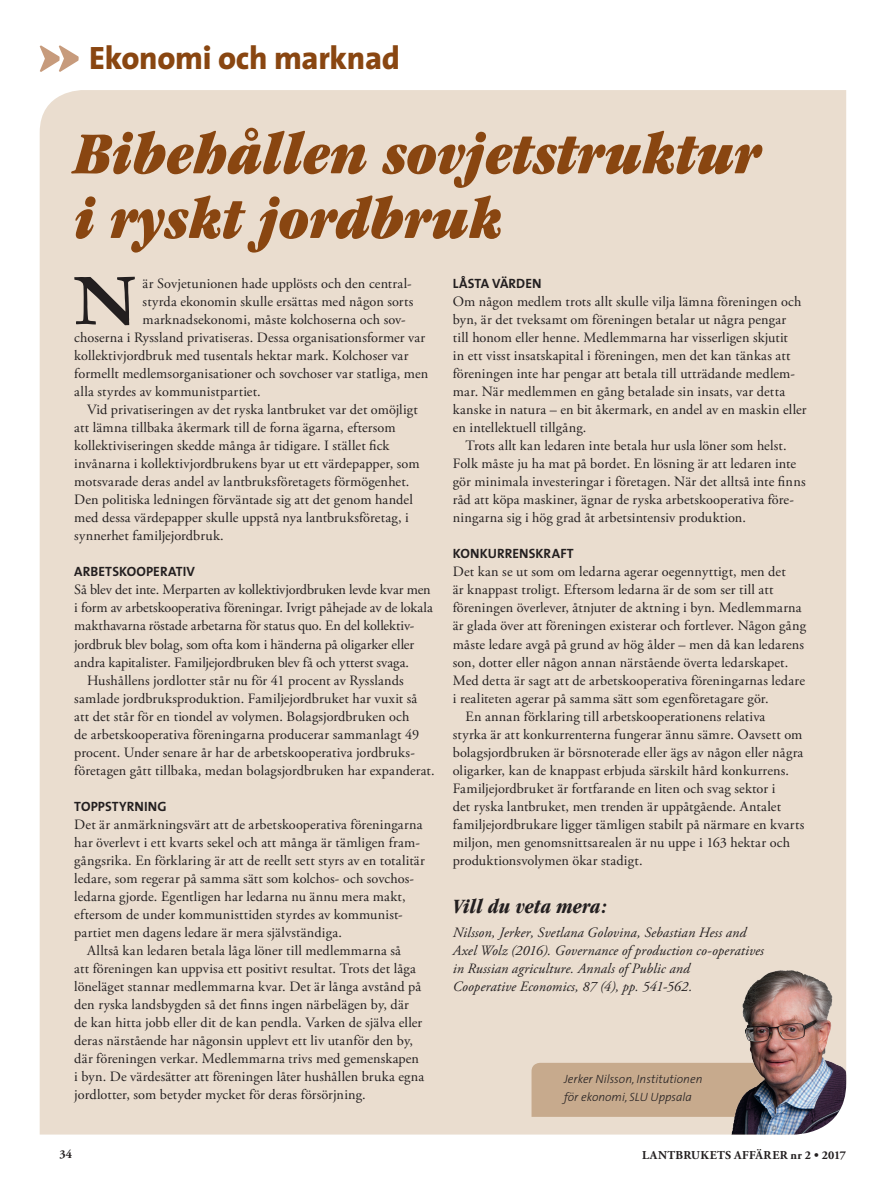
<style>
.page{position:relative;width:893px;height:1200px;background:#fff}
.page>*{position:absolute;margin:0;border:0;box-sizing:border-box;transform-origin:0 0}
.Angang_LA_-_fasta_si{font:700 74.55px "Garamond";color:#231f20}
.Rubrik_krönikor_LA{font:italic ultra-condensed 61.35px/64.7px "Garamond";color:#894611}
.t1{font:800 32.55px "The Sans";letter-spacing:-.01em;color:#894611}
.Faktaruta_rubrik_LA{font:italic 700 condensed 21px "Garamond";letter-spacing:-.01em;color:#231f20}
.Brödtext__LA{font:14.25px/18px "Adobe Garamond Pro";letter-spacing:.01em;color:#231f20}
.Brödtext_utan_indrag{font:14.25px/18px "Adobe Garamond Pro";letter-spacing:.01em;color:#231f20}
.Angang_LA_-_fasta_si-2{font:14.25px "Adobe Garamond Pro";letter-spacing:.01em;color:#231f20}
.Brödtext_utan_indrag-2{font:italic 14.25px/18px "Adobe Garamond Pro";letter-spacing:.01em;color:#231f20}
.Mellanrubrik__LA{font:700 13.5px "The Sans";letter-spacing:.005em;color:#231f20}
.Brödtext_utan_indrag-3{font:italic 300 12px "The Sans";color:#231f20}
.t2{font:700 12px "Adobe Garamond Pro";letter-spacing:.03em;color:#231f20}
</style>
<div class="page">
<div style="left:40px;top:90px;width:806px;height:1044px;background:#eaddcf"></div>
<svg style="left:40px;top:45px;width:39px;height:27px"></svg>
<div style="left:531px;top:1062px;width:189px;height:54px;background:#c7aa8d"></div>
<img style="left:720px;top:957px;width:126px;height:177px">
<p class="t1" style="left:89px;top:30px;width:312px">Ekonomi och marknad</p>
<p class="Rubrik_krönikor_LA" style="left:75px;top:121px;width:689px">Bibehållen sovjetstruktur i ryskt jordbruk</p>
<p class="Angang_LA_-_fasta_si" style="left:74px;top:256px;width:64px">N</p>
<p class="Angang_LA_-_fasta_si-2" style="left:143px;top:275px;width:271px">är Sovjetunionen hade upplösts och den central-</p>
<p class="Angang_LA_-_fasta_si-2" style="left:143px;top:293px;width:272px">styrda ekonomin skulle ersättas med någon sorts</p>
<p class="Angang_LA_-_fasta_si-2" style="left:143px;top:311px;width:265px">marknadsekonomi, måste kolchoserna och sov-</p>
<p class="Angang_LA_-_fasta_si-2" style="left:74px;top:329px;width:353px">choserna i Ryssland privatiseras. Dessa organisationsformer var</p>
<p class="Angang_LA_-_fasta_si-2" style="left:74px;top:347px;width:336px">kollektivjordbruk med tusentals hektar mark. Kolchoser var</p>
<p class="Angang_LA_-_fasta_si-2" style="left:74px;top:365px;width:356px">formellt medlemsorganisationer och sovchoser var statliga, men</p>
<p class="Angang_LA_-_fasta_si-2" style="left:74px;top:383px;width:188px">alla styrdes av kommunistpartiet.</p>
<p class="Brödtext__LA" style="left:74px;top:401px;width:347px;text-indent:13px">Vid privatiseringen av det ryska lantbruket var det omöjligt att lämna tillbaka åkermark till de forna ägarna, eftersom kollektiviseringen skedde många år tidigare. I stället fick invånarna i kollektivjordbrukens byar ut ett värdepapper, som motsvarade deras andel av lantbruksföretagets förmögenhet.<br>Den politiska ledningen förväntade sig att det genom handel med dessa värdepapper skulle uppstå nya lantbruksföretag, i synnerhet familjejordbruk.</p>
<p class="Mellanrubrik__LA" style="left:74px;top:560px;width:122px">ARBETSKOOPERATIV</p>
<p class="Brödtext_utan_indrag" style="left:74px;top:581px;width:360px">Så blev det inte. Merparten av kollektivjordbruken levde kvar men i form av arbetskooperativa föreningar. Ivrigt påhejade av de lokala makthavarna röstade arbetarna för status quo. En del kollektiv&shy;jordbruk blev bolag, som ofta kom i händerna på oligarker eller andra kapitalister. Familjejordbruken blev få och ytterst svaga.</p>
<p class="Brödtext__LA" style="left:74px;top:671px;width:362px;text-indent:13px">Hushållens jordlotter står nu för 41 procent av Rysslands samlade jordbruksproduktion. Familjejordbruket har vuxit så att det står för en tiondel av volymen. Bolagsjordbruken och<br>de arbetskooperativa föreningarna producerar sammanlagt 49 procent. Under senare år har de arbetskooperativa jordbruks&shy;företagen gått tillbaka, medan bolagsjordbruken har expanderat.</p>
<p class="Mellanrubrik__LA" style="left:74px;top:794px;width:94px">TOPPSTYRNING</p>
<p class="Brödtext_utan_indrag" style="left:74px;top:815px;width:352px">Det är anmärkningsvärt att de arbetskooperativa föreningarna har överlevt i ett kvarts sekel och att många är tämligen fram&shy;gångsrika. En förklaring är att de reellt sett styrs av en totalitär ledare, som regerar på samma sätt som kolchos- och sovchos-- ledarna gjorde. Egentligen har ledarna nu ännu mera makt, eftersom de under kommunisttiden styrdes av kommunist&shy;partiet men dagens ledare är mera självständiga.</p>
<p class="Brödtext__LA" style="left:74px;top:941px;width:351px;text-indent:13px">Alltså kan ledaren betala låga löner till medlemmarna så<br>att föreningen kan uppvisa ett positivt resultat. Trots det låga löneläget stannar medlemmarna kvar. Det är långa avstånd på den ryska landsbygden så det finns ingen närbelägen by, där de kan hitta jobb eller dit de kan pendla. Varken de själva eller deras närstående har någonsin upplevt ett liv utanför den by, där föreningen verkar. Medlemmarna trivs med gemenskapen i byn. De värdesätter att föreningen låter hushållen bruka egna jordlotter, som betyder mycket för deras försörjning.</p>
<p class="Mellanrubrik__LA" style="left:453px;top:272px;width:90px">LÅSTA VÄRDEN</p>
<p class="Brödtext_utan_indrag" style="left:453px;top:293px;width:355px">Om någon medlem trots allt skulle vilja lämna föreningen och byn, är det tveksamt om föreningen betalar ut några pengar<br>till honom eller henne. Medlemmarna har visserligen skjutit<br>in ett visst insatskapital i föreningen, men det kan tänkas att föreningen inte har pengar att betala till utträdande medlem&shy;mar. När medlemmen en gång betalade sin insats, var detta kanske in natura – en bit åkermark, en andel av en maskin eller en intellektuell tillgång.</p>
<p class="Brödtext__LA" style="left:453px;top:437px;width:354px;text-indent:13px">Trots allt kan ledaren inte betala hur usla löner som helst.<br>Folk måste ju ha mat på bordet. En lösning är att ledaren inte gör minimala investeringar i företagen. När det alltså inte finns råd att köpa maskiner, ägnar de ryska arbetskooperativa före&shy;ningarna sig i hög grad åt arbetsintensiv produktion.</p>
<p class="Mellanrubrik__LA" style="left:453px;top:542px;width:122px">KONKURRENSKRAFT</p>
<p class="Brödtext_utan_indrag" style="left:453px;top:563px;width:355px">Det kan se ut som om ledarna agerar oegennyttigt, men det<br>är knappast troligt. Eftersom ledarna är de som ser till att föreningen överlever, åtnjuter de aktning i byn. Medlemmarna är glada över att föreningen existerar och fortlever. Någon gång måste ledare avgå på grund av hög ålder – men då kan ledarens son, dotter eller någon annan närstående överta ledarskapet.<br>Med detta är sagt att de arbetskooperativa föreningarnas ledare i realiteten agerar på samma sätt som egenföretagare gör.</p>
<p class="Brödtext__LA" style="left:453px;top:707px;width:353px;text-indent:13px">En annan förklaring till arbetskooperationens relativa<br>styrka är att konkurrenterna fungerar ännu sämre. Oavsett om bolagsjordbruken är börsnoterade eller ägs av någon eller några oligarker, kan de knappast erbjuda särskilt hård konkurrens.<br>Familjejordbruket är fortfarande en liten och svag sektor i<br>det ryska lantbruket, men trenden är uppåtgående. Antalet familjejordbrukare ligger tämligen stabilt på närmare en kvarts miljon, men genomsnittsarealen är nu uppe i 163 hektar och produktionsvolymen ökar stadigt.</p>
<p class="Faktaruta_rubrik_LA" style="left:453px;top:893px;width:155px">Vill du veta mera:</p>
<p class="Brödtext_utan_indrag-2" style="left:453px;top:923px;width:313px">Nilsson, Jerker, Svetlana Golovina, Sebastian Hess and Axel Wolz (2016). Governance of production co-operatives in Russian agriculture. Annals of Public and<br>Cooperative Economics, 87 (4), pp. 541-562.</p>
<p class="Brödtext_utan_indrag-3" style="left:564px;top:1068px;width:140px">Jerker Nilsson, Institutionen</p>
<p class="Brödtext_utan_indrag-3" style="left:564px;top:1086px;width:129px">för ekonomi, SLU Uppsala</p>
<p class="t2" style="left:60px;top:1146px;width:14px">34</p>
<p class="t2" style="left:642px;top:1147px;width:206px">LANTBRUKETS AFFÄRER nr 2 • 2017</p>
</div>
